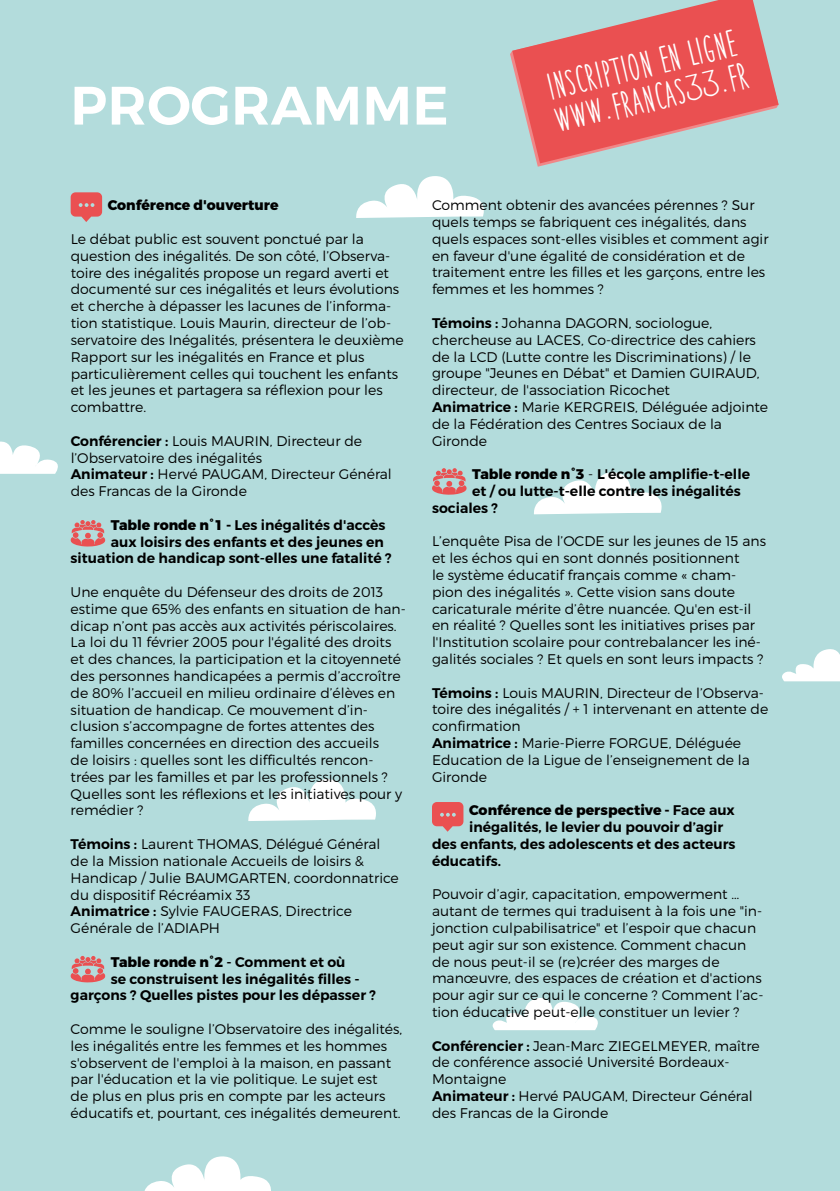
<style>
.page{position:relative;width:840px;height:1191px;background:#fff}
.page>*{position:absolute;margin:0;border:0;box-sizing:border-box;transform-origin:0 0}
.t1{font:600 54px "Montserrat";letter-spacing:.01em;color:#fff}
.t2{font:28.8px/34.4px "Thin Skinned";color:#fff}
.t3{font:300 14px/16.8px "Montserrat";color:#000}
.t4{font:600 14px "Montserrat";color:#000}
.t5{font:800 14px "Montserrat";color:#000}
.s1{font-weight:600}
.s2{font-weight:800}
.s3{font-weight:300}
</style>
<div class="page">
<div style="left:0;top:0;width:839px;height:1191px;background:#b3dcdc"></div>
<svg style="left:356px;top:176px;width:128px;height:42px"></svg>
<svg style="left:534px;top:472px;width:128px;height:42px"></svg>
<svg style="left:492px;top:998px;width:106px;height:32px"></svg>
<svg style="left:144px;top:1156px;width:127px;height:35px"></svg>
<svg style="left:248px;top:779px;width:128px;height:42px"></svg>
<svg style="left:512px;top:0;width:266px;height:163px;fill:#ea5051"></svg>
<svg style="left:782px;top:649px;width:57px;height:32px"></svg>
<svg style="left:70px;top:520px;width:36px;height:26px"></svg>
<svg style="left:70px;top:956px;width:36px;height:26px"></svg>
<svg style="left:432px;top:468px;width:35px;height:27px"></svg>
<svg style="left:71px;top:192px;width:31px;height:30px"></svg>
<svg style="left:432px;top:802px;width:31px;height:29px"></svg>
<svg style="left:0;top:441px;width:58px;height:33px"></svg>
<h1 class="t1" style="left:70px;top:72px;width:379px">PROGRAMME</h1>
<h2 class="t2" style="left:543px;top:69px;width:199px;rotate:-13deg">inscription en ligne www.francas33.fr</h2>
<p class="t5" style="left:108px;top:197px;width:172px">Conférence d'ouverture</p>
<p class="t3" style="left:71px;top:230px;width:334px">Le débat public est souvent ponctué par la question des inégalités. De son côté, l’Observa&shy;toire des inégalités propose un regard averti et documenté sur ces inégalités et leurs évolutions et cherche à dépasser les lacunes de l’informa&shy;tion statistique. Louis Maurin, directeur de l’ob&shy;servatoire des Inégalités, présentera le deuxième Rapport sur les inégalités en France et plus particulièrement celles qui touchent les enfants et les jeunes et partagera sa réflexion pour les combattre.</p>
<p class="t3" style="left:71px;top:432px;width:322px"><span class="s1">Conférencier :</span> Louis MAURIN, Directeur de l’Observatoire des inégalités<br><span class="s1">Animateur :</span> Hervé PAUGAM, Directeur Général des Francas de la Gironde</p>
<p class="t4" style="left:111px;top:516px;width:276px"><span class="s2">Table ronde n°1 -</span> Les inégalités d'accès</p>
<p class="t4" style="left:111px;top:533px;width:274px">aux loisirs des enfants et des jeunes en</p>
<p class="t4" style="left:71px;top:550px;width:322px">situation de handicap sont-elles une fatalité ?</p>
<p class="t3" style="left:71px;top:583px;width:336px">Une enquête du Défenseur des droits de 2013 estime que 65% des enfants en situation de han&shy;dicap n’ont pas accès aux activités périscolaires.<br>La loi du 11 février 2005 pour l'égalité des droits et des chances, la participation et la citoyenneté des personnes handicapées a permis d’accroître de 80% l’accueil en milieu ordinaire d’élèves en situation de handicap. Ce mouvement d’in&shy;clusion s’accompagne de fortes attentes des familles concernées en direction des accueils<br>de loisirs : quelles sont les difficultés rencon&shy;trées par les familles et par les professionnels ?<br>Quelles sont les réflexions et les initiatives pour y remédier ?</p>
<p class="t3" style="left:71px;top:835px;width:329px"><span class="s1">Témoins :</span> Laurent THOMAS, Délégué Général de la Mission nationale Accueils de loisirs &amp; Handicap / Julie BAUMGARTEN, coordonnatrice du dispositif Récréamix 33<br><span class="s1">Animatrice :</span> Sylvie FAUGERAS, Directrice Générale de l’ADIAPH</p>
<p class="t5" style="left:111px;top:953px;width:236px">Table ronde n°2 <span class="s1">- Comment et où</span></p>
<p class="t4" style="left:111px;top:970px;width:250px">se construisent les inégalités filles -</p>
<p class="t4" style="left:71px;top:986px;width:307px">garçons ? Quelles pistes pour les dépasser ?</p>
<p class="t3" style="left:71px;top:1020px;width:333px">Comme le souligne l’Observatoire des inégalités, les inégalités entre les femmes et les hommes s'observent de l'emploi à la maison, en passant par l'éducation et la vie politique. Le sujet est<br>de plus en plus pris en compte par les acteurs éducatifs et, pourtant, ces inégalités demeurent.</p>
<p class="t3" style="left:432px;top:197px;width:338px">Comment obtenir des avancées pérennes ? Sur quels temps se fabriquent ces inégalités, dans quels espaces sont-elles visibles et comment agir en faveur d'une égalité de considération et de traitement entre les filles et les garçons, entre les femmes et les hommes ?</p>
<p class="t3" style="left:432px;top:314px;width:337px"><span class="s1">Témoins :</span> Johanna DAGORN, sociologue, chercheuse au LACES, Co-directrice des cahiers de la LCD (Lutte contre les Discriminations) / le groupe "Jeunes en Débat" et Damien GUIRAUD, directeur, de l'association Ricochet<br><span class="s1">Animatrice :</span> Marie KERGREIS, Déléguée adjointe de la Fédération des Centres Sociaux de la Gironde</p>
<p class="t4" style="left:472px;top:465px;width:279px"><span class="s2">Table ronde n°3</span> <span class="s3">-</span> L'école amplifie-t-elle</p>
<p class="t4" style="left:472px;top:482px;width:270px">et / ou lutte-t-elle contre les inégalités</p>
<p class="t4" style="left:432px;top:499px;width:67px">sociales ?</p>
<p class="t3" style="left:432px;top:533px;width:335px">L’enquête Pisa de l’OCDE sur les jeunes de 15 ans et les échos qui en sont donnés positionnent<br>le système éducatif français comme « cham&shy;pion des inégalités ». Cette vision sans doute caricaturale mérite d’être nuancée. Qu'en est-il en réalité ? Quelles sont les initiatives prises par l'Institution scolaire pour contrebalancer les iné&shy;galités sociales ? Et quels en sont leurs impacts ?</p>
<p class="t3" style="left:432px;top:684px;width:337px"><span class="s1">Témoins :</span> Louis MAURIN, Directeur de l’Observa&shy;toire des inégalités / + 1 intervenant en attente de confirmation<br><span class="s1">Animatrice :</span> Marie-Pierre FORGUE, Déléguée Education de la Ligue de l’enseignement de la Gironde</p>
<p class="t5" style="left:469px;top:801px;width:267px">Conférence de perspective - <span class="s1">Face aux</span></p>
<p class="t4" style="left:469px;top:818px;width:255px">inégalités, le levier du pouvoir d’agir</p>
<p class="t4" style="left:432px;top:835px;width:305px">des enfants, des adolescents et des acteurs</p>
<p class="t4" style="left:432px;top:852px;width:70px">éducatifs.</p>
<p class="t3" style="left:432px;top:885px;width:333px">Pouvoir d’agir, capacitation, empowerment … autant de termes qui traduisent à la fois une "in&shy;jonction culpabilisatrice" et l’espoir que chacun peut agir sur son existence. Comment chacun de nous peut-il se (re)créer des marges de manœuvre, des espaces de création et d'actions pour agir sur ce qui le concerne ? Comment l’ac&shy;tion éducative peut-elle constituer un levier ?</p>
<p class="t3" style="left:432px;top:1037px;width:329px"><span class="s1">Conférencier :</span> Jean-Marc ZIEGELMEYER, maître de conférence associé Université Bordeaux-Montaigne<br><span class="s1">Animateur :</span> Hervé PAUGAM, Directeur Général des Francas de la Gironde</p>
</div>
